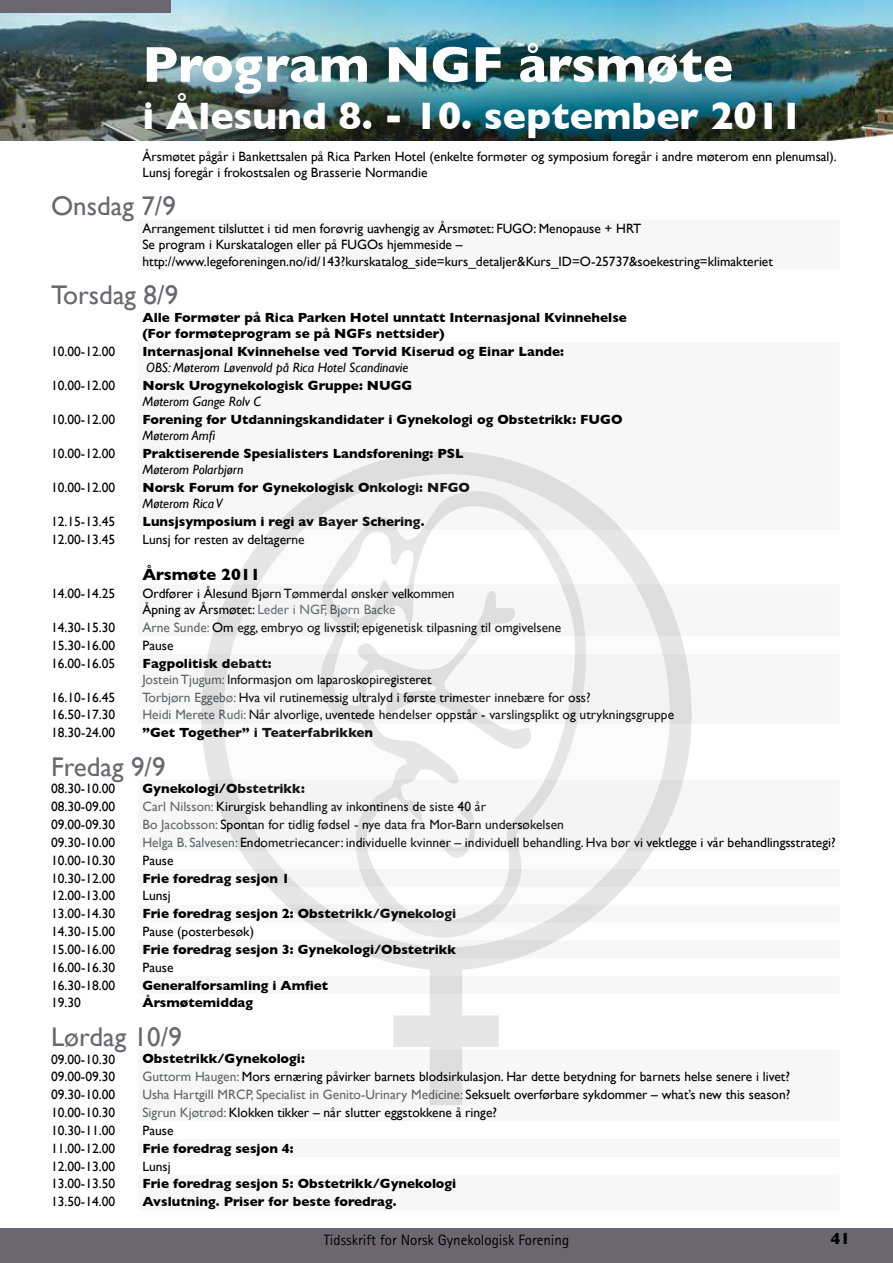
<style>
.page{position:relative;width:893px;height:1263px;background:#fff}
.page>*{position:absolute;margin:0;border:0;box-sizing:border-box;transform-origin:0 0}
.t1{font:700 51px "Gill Sans";color:#fff}
.t2{font:700 39px "Gill Sans";color:#fff}
.t3{font:27px "Gill Sans";color:#6a686e}
.t4{font:700 16.5px "Gill Sans";color:#000}
.t5{font:15px "Rotis Sans Serif";color:#000}
.t6{font:13.5px/16.2px "Gill Sans";color:#000}
.t7{font:700 13.5px/16.2px "Gill Sans";color:#000}
.t8{font:13.5px "Gill Sans";color:#646567}
.t9{font:italic 13.5px "Gill Sans";color:#000}
.s1{color:#646567}
.s2{font-weight:700}
.s3{color:#000}
</style>
<div class="page">
<div style="left:0;top:1229px;width:893px;height:34px;background:#6a686e"></div>
<img style="left:0;top:0;width:893px;height:141px">
<div style="left:0;top:0;width:170px;height:13px;background:#6a686e"></div>
<svg style="left:201px;top:451px;width:491px;height:654px"></svg>
<svg style="left:314px;top:484px;width:293px;height:463px"></svg>
<h1 class="t1" style="left:142px;top:35px;width:592px">Program NGF årsmøte</h1>
<h2 class="t2" style="left:142px;top:93px;width:662px">i Ålesund 8. - 10. september 2011</h2>
<p class="t6" style="left:142px;top:148px;width:696px">Årsmøtet pågår i Bankettsalen på Rica Parken Hotel (enkelte formøter og symposium foregår i andre møterom enn plenumsal).<br>Lunsj foregår i frokostsalen og Brasserie Normandie</p>
<h3 class="t3" style="left:51px;top:190px;width:127px">Onsdag 7/9</h3>
<p class="t6" style="left:142px;top:220px;width:632px">Arrangement tilsluttet i tid men forøvrig uavhengig av Årsmøtet: FUGO: Menopause + HRT<br>Se program i Kurskatalogen eller på FUGOs hjemmeside – http://www.legeforeningen.no/id/143?kurskatalog_side=kurs_detaljer&amp;Kurs_ID=O-25737&amp;soekestring=klimakteriet</p>
<h3 class="t3" style="left:51px;top:279px;width:129px">Torsdag 8/9</h3>
<p class="t7" style="left:142px;top:309px;width:486px">Alle Formøter på Rica Parken Hotel unntatt Internasjonal Kvinnehelse (For formøteprogram se på NGFs nettsider)</p>
<p class="t6" style="left:51px;top:343px;width:66px">10.00-12.00</p>
<p class="t7" style="left:142px;top:343px;width:423px">Internasjonal Kvinnehelse ved Torvid Kiserud og Einar Lande:</p>
<p class="t9" style="left:146px;top:360px;width:264px">OBS: Møterom Løvenvold på Rica Hotel Scandinavie</p>
<p class="t6" style="left:51px;top:377px;width:66px">10.00-12.00</p>
<p class="t7" style="left:142px;top:377px;width:271px">Norsk Urogynekologisk Gruppe: NUGG</p>
<p class="t9" style="left:142px;top:394px;width:120px">Møterom Gange Rolv C</p>
<p class="t6" style="left:51px;top:411px;width:66px">10.00-12.00</p>
<p class="t7" style="left:142px;top:411px;width:482px">Forening for Utdanningskandidater i Gynekologi og Obstetrikk: FUGO</p>
<p class="t9" style="left:142px;top:428px;width:74px">Møterom Amfi</p>
<p class="t6" style="left:51px;top:445px;width:66px">10.00-12.00</p>
<p class="t7" style="left:142px;top:445px;width:323px">Praktiserende Spesialisters Landsforening: PSL</p>
<p class="t9" style="left:142px;top:462px;width:102px">Møterom Polarbjørn</p>
<p class="t6" style="left:51px;top:479px;width:66px">10.00-12.00</p>
<p class="t7" style="left:142px;top:479px;width:329px">Norsk Forum for Gynekologisk Onkologi: NFGO</p>
<p class="t9" style="left:142px;top:496px;width:82px">Møterom Rica V</p>
<p class="t6" style="left:51px;top:513px;width:66px">12.15-13.45</p>
<p class="t7" style="left:142px;top:513px;width:284px">Lunsjsymposium i regi av Bayer Schering.</p>
<p class="t6" style="left:51px;top:531px;width:66px">12.00-13.45</p>
<p class="t6" style="left:142px;top:531px;width:164px">Lunsj for resten av deltagerne</p>
<p class="t4" style="left:142px;top:565px;width:119px">Årsmøte 2011</p>
<p class="t6" style="left:51px;top:585px;width:66px">14.00-14.25</p>
<p class="t6" style="left:142px;top:585px;width:314px">Ordfører i Ålesund Bjørn Tømmerdal ønsker velkommen<br>Åpning av Årsmøtet: <span class="s1">Leder i NGF, Bjørn Backe</span></p>
<p class="t6" style="left:51px;top:619px;width:66px">14.30-15.30</p>
<p class="t6" style="left:142px;top:619px;width:420px"><span class="s1">Arne Sunde:</span> Om egg, embryo og livsstil; epigenetisk tilpasning til omgivelsene</p>
<p class="t6" style="left:51px;top:637px;width:66px">15.30-16.00</p>
<p class="t6" style="left:142px;top:637px;width:33px">Pause</p>
<p class="t6" style="left:51px;top:655px;width:66px">16.00-16.05</p>
<p class="t6" style="left:142px;top:655px;width:291px"><span class="s2">Fagpolitisk debatt:<br></span><span class="s1">Jostein Tjugum:</span> Informasjon om laparoskopiregisteret</p>
<p class="t6" style="left:51px;top:689px;width:66px">16.10-16.45</p>
<p class="t6" style="left:142px;top:689px;width:450px"><span class="s1">Torbjørn Eggebø:</span> Hva vil rutinemessig ultralyd i første trimester innebære for oss?</p>
<p class="t6" style="left:51px;top:707px;width:66px">16.50-17.30</p>
<p class="t6" style="left:142px;top:707px;width:533px"><span class="s1">Heidi Merete Rudi:</span> Når alvorlige, uventede hendelser oppstår - varslingsplikt og utrykningsgruppe</p>
<p class="t6" style="left:51px;top:724px;width:66px">18.30-24.00</p>
<p class="t7" style="left:142px;top:724px;width:232px">”Get Together” i Teaterfabrikken</p>
<h3 class="t3" style="left:51px;top:750px;width:116px">Fredag 9/9</h3>
<p class="t6" style="left:51px;top:781px;width:66px">08.30-10.00</p>
<p class="t7" style="left:142px;top:781px;width:164px">Gynekologi/Obstetrikk:</p>
<p class="t6" style="left:51px;top:798px;width:66px">08.30-09.00</p>
<p class="t6" style="left:142px;top:798px;width:345px"><span class="s1">Carl Nilsson:</span> Kirurgisk behandling av inkontinens de siste 40 år</p>
<p class="t6" style="left:51px;top:816px;width:66px">09.00-09.30</p>
<p class="t6" style="left:142px;top:816px;width:423px"><span class="s1">Bo Jacobsson:</span> Spontan for tidlig fødsel - nye data fra Mor-Barn undersøkelsen</p>
<p class="t6" style="left:51px;top:834px;width:66px">09.30-10.00</p>
<p class="t6" style="left:142px;top:834px;width:695px"><span class="s1">Helga B. Salvesen:</span> Endometriecancer: individuelle kvinner – individuell behandling. Hva bør vi vektlegge i vår behandlingsstrategi?</p>
<p class="t6" style="left:51px;top:852px;width:66px">10.00-10.30</p>
<p class="t6" style="left:142px;top:852px;width:33px">Pause</p>
<p class="t6" style="left:51px;top:870px;width:66px">10.30-12.00</p>
<p class="t7" style="left:142px;top:870px;width:149px">Frie foredrag sesjon 1</p>
<p class="t6" style="left:51px;top:888px;width:66px">12.00-13.00</p>
<p class="t6" style="left:142px;top:888px;width:30px">Lunsj</p>
<p class="t6" style="left:51px;top:905px;width:66px">13.00-14.30</p>
<p class="t7" style="left:142px;top:905px;width:315px">Frie foredrag sesjon 2: Obstetrikk/Gynekologi</p>
<p class="t6" style="left:51px;top:923px;width:66px">14.30-15.00</p>
<p class="t6" style="left:142px;top:923px;width:113px">Pause (posterbesøk)</p>
<p class="t6" style="left:51px;top:941px;width:66px">15.00-16.00</p>
<p class="t7" style="left:142px;top:941px;width:315px">Frie foredrag sesjon 3: Gynekologi/Obstetrikk</p>
<p class="t6" style="left:51px;top:959px;width:66px">16.00-16.30</p>
<p class="t6" style="left:142px;top:959px;width:33px">Pause</p>
<p class="t6" style="left:51px;top:977px;width:66px">16.30-18.00</p>
<p class="t7" style="left:142px;top:977px;width:187px">Generalforsamling i Amfiet</p>
<p class="t6" style="left:51px;top:995px;width:31px">19.30</p>
<p class="t7" style="left:142px;top:995px;width:112px">Årsmøtemiddag</p>
<h3 class="t3" style="left:51px;top:1021px;width:132px">Lørdag 10/9</h3>
<p class="t6" style="left:51px;top:1051px;width:66px">09.00-10.30</p>
<p class="t7" style="left:142px;top:1051px;width:164px">Obstetrikk/Gynekologi:</p>
<p class="t6" style="left:51px;top:1068px;width:66px">09.00-09.30</p>
<p class="t6" style="left:142px;top:1068px;width:649px"><span class="s1">Guttorm Haugen:</span> Mors ernæring påvirker barnets blodsirkulasjon. Har dette betydning for barnets helse senere i livet?</p>
<p class="t6" style="left:51px;top:1086px;width:66px">09.30-10.00</p>
<p class="t8" style="left:142px;top:1087px;width:649px">Usha Hartgill MRCP, Specialist in Genito-Urinary Medicine: <span class="s3">Seksuelt overførbare sykdommer – what’s new this season?</span></p>
<p class="t6" style="left:51px;top:1104px;width:66px">10.00-10.30</p>
<p class="t6" style="left:142px;top:1104px;width:356px"><span class="s1">Sigrun Kjøtrød:</span> Klokken tikker – når slutter eggstokkene å ringe?</p>
<p class="t6" style="left:51px;top:1122px;width:66px">10.30-11.00</p>
<p class="t6" style="left:142px;top:1122px;width:33px">Pause</p>
<p class="t6" style="left:51px;top:1140px;width:66px">11.00-12.00</p>
<p class="t7" style="left:142px;top:1140px;width:153px">Frie foredrag sesjon 4:</p>
<p class="t6" style="left:51px;top:1158px;width:66px">12.00-13.00</p>
<p class="t6" style="left:142px;top:1158px;width:30px">Lunsj</p>
<p class="t6" style="left:51px;top:1175px;width:66px">13.00-13.50</p>
<p class="t7" style="left:142px;top:1175px;width:315px">Frie foredrag sesjon 5: Obstetrikk/Gynekologi</p>
<p class="t6" style="left:51px;top:1193px;width:66px">13.50-14.00</p>
<p class="t7" style="left:142px;top:1193px;width:256px">Avslutning. Priser for beste foredrag.</p>
<p class="t5" style="left:324px;top:1231px;width:247px">Tidsskrift for Norsk Gynekologisk Forening</p>
<p class="t4" style="left:831px;top:1229px;width:21px">41</p>
</div>
